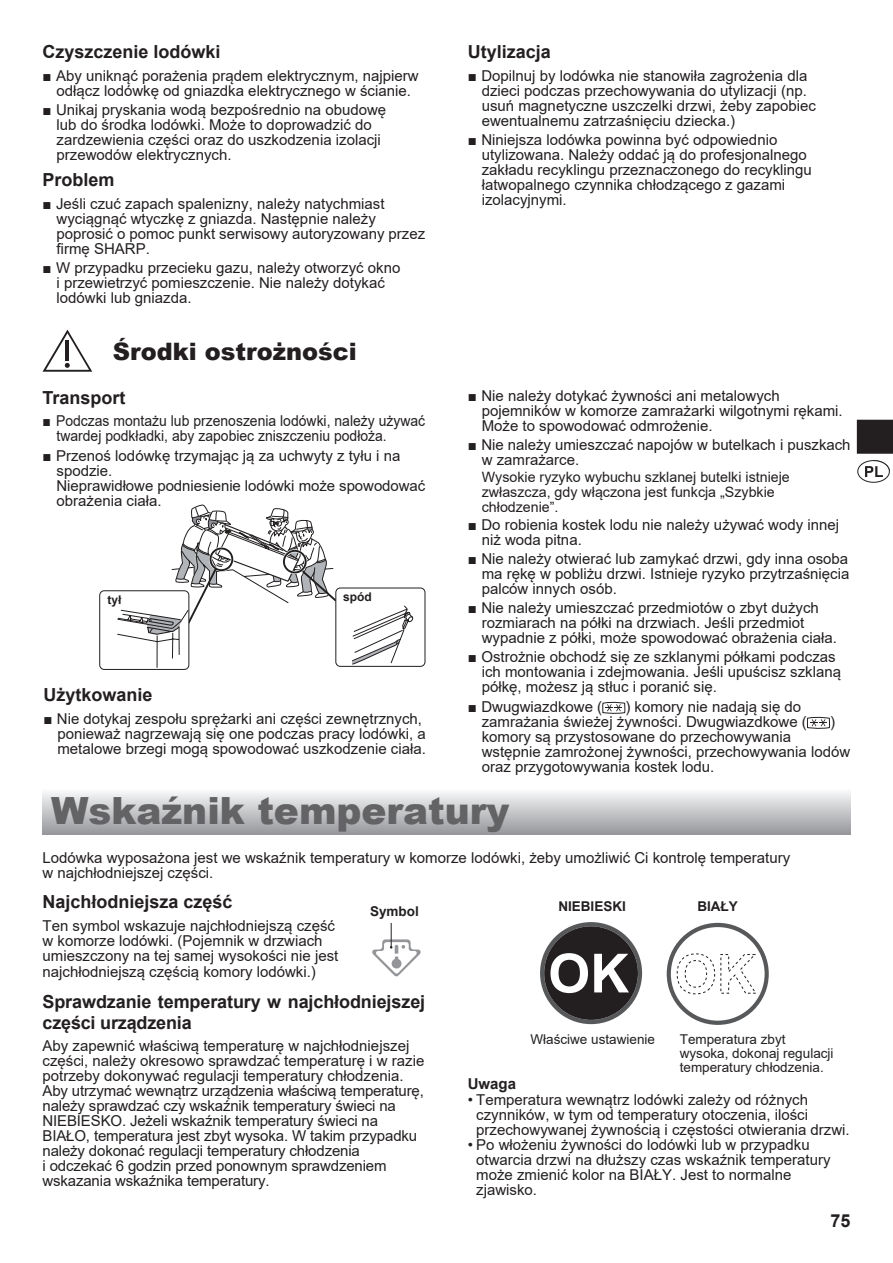
<style>
.page{position:relative;width:893px;height:1263px;background:#fff}
.page>*{position:absolute;margin:0;border:0;box-sizing:border-box;transform-origin:0 0}
.t1{font:900 37.5px "Arial";color:#636366}
.t2{font:900 24px "Arial";color:#231f20}
.t3{font:700 18px/21px "Arial";color:#231f20}
.t4{font:15px/15px "Arial";color:#231f20}
.t5{font:15px/15px "Arial";color:#231f20;scale:.93 1}
.t6{font:700 15px "Arial";color:#231f20}
.t7{font:14.25px/15px "Arial";color:#231f20}
.t8{font:13.5px/14.2px "Arial";color:#231f20}
.t9{font:700 13.5px "Arial";color:#231f20}
.t10{font:700 12px "Arial";color:#231f20}
.s1{font-weight:700}
</style>
<div class="page">
<svg style="left:857px;top:420px;width:36px;height:34px"></svg>
<div style="left:857px;top:460px;width:33px;height:23px;border:1px solid #231f20;border-radius:50%"></div>
<svg style="left:865px;top:460px;width:25px;height:17px"></svg>
<svg style="left:43px;top:330px;width:49px;height:42px"></svg>
<hr style="left:66px;top:340px;width:3px;height:20px;background:#231f20">
<div style="left:336px;top:588px;width:89px;height:79px;border:1px solid #221f1f;border-radius:5px"></div>
<svg style="left:352px;top:605px;width:61px;height:60px"></svg>
<div style="left:99px;top:590px;width:90px;height:80px;border:1px solid #221f1f;border-radius:5px"></div>
<svg style="left:117px;top:505px;width:222px;height:163px"></svg>
<svg style="left:372px;top:923px;width:49px;height:53px"></svg>
<svg style="left:540px;top:922px;width:102px;height:102px"></svg>
<svg style="left:667px;top:923px;width:102px;height:102px"></svg>
<svg style="left:602px;top:701px;width:24px;height:13px"></svg>
<svg style="left:806px;top:716px;width:24px;height:13px"></svg>
<div style="left:43px;top:788px;width:807px;height:46px;background:linear-gradient(to bottom,#fcfdfd,#989a9e)"></div>
<p class="t3" style="left:43px;top:41px;width:180px">Czyszczenie lodówki</p>
<p class="t4" style="left:43px;top:68px;width:378px;text-align:center"><span class="s1">■</span> Aby uniknąć porażenia prądem elektrycznym, najpierw odłącz lodówkę od gniazdka elektrycznego w ścianie.</p>
<p class="t4" style="left:57px;top:102px;width:331px;text-indent:-14px"><span class="s1">■</span> Unikaj pryskania wodą bezpośrednio na obudowę lub do środka lodówki. Może to doprowadzić do zardzewienia części oraz do uszkodzenia izolacji przewodów elektrycznych.</p>
<p class="t3" style="left:43px;top:169px;width:74px">Problem</p>
<p class="t4" style="left:57px;top:196px;width:370px;text-indent:-14px"><span class="s1">■</span> Jeśli czuć zapach spalenizny, należy natychmiast wyciągnąć wtyczkę z gniazda. Następnie należy poprosić o pomoc punkt serwisowy autoryzowany przez firmę SHARP.</p>
<p class="t4" style="left:57px;top:260px;width:345px;text-indent:-14px"><span class="s1">■</span> W przypadku przecieku gazu, należy otworzyć okno i przewietrzyć pomieszczenie. Nie należy dotykać lodówki lub gniazda.</p>
<p class="t2" style="left:113px;top:334px;width:246px">Środki ostrożności</p>
<p class="t3" style="left:468px;top:41px;width:85px">Utylizacja</p>
<p class="t4" style="left:482px;top:68px;width:336px;text-indent:-14px"><span class="s1">■</span> Dopilnuj by lodówka nie stanowiła zagrożenia dla dzieci podczas przechowywania do utylizacji (np. usuń magnetyczne uszczelki drzwi, żeby zapobiec ewentualnemu zatrzaśnięciu dziecka.)</p>
<p class="t4" style="left:482px;top:132px;width:332px;text-indent:-14px"><span class="s1">■</span> Niniejsza lodówka powinna być odpowiednio utylizowana. Należy oddać ją do profesjonalnego zakładu recyklingu przeznaczonego do recyklingu łatwopalnego czynnika chłodzącego z gazami izolacyjnymi.</p>
<p class="t4" style="left:482px;top:388px;width:362px;text-indent:-14px"><span class="s1">■</span> Nie należy dotykać żywności ani metalowych pojemników w komorze zamrażarki wilgotnymi rękami.<br>Może to spowodować odmrożenie.</p>
<p class="t4" style="left:482px;top:437px;width:370px;text-indent:-14px"><span class="s1">■</span> Nie należy umieszczać napojów w butelkach i puszkach w zamrażarce.</p>
<p class="t7" style="left:482px;top:469px;width:310px">Wysokie ryzyko wybuchu szklanej butelki istnieje zwłaszcza, gdy włączona jest funkcja „Szybkie chłodzenie”.</p>
<p class="t4" style="left:482px;top:517px;width:359px;text-indent:-14px"><span class="s1">■</span> Do robienia kostek lodu nie należy używać wody innej niż woda pitna.</p>
<p class="t4" style="left:482px;top:551px;width:369px;text-align:justify;text-indent:-14px"><span class="s1">■</span> Nie należy otwierać lub zamykać drzwi, gdy inna osoba ma rękę w pobliżu drzwi. Istnieje ryzyko przytrzaśnięcia palców innych osób.</p>
<p class="t4" style="left:482px;top:600px;width:357px;text-indent:-14px"><span class="s1">■</span> Nie należy umieszczać przedmiotów o zbyt dużych rozmiarach na półki na drzwiach. Jeśli przedmiot wypadnie z półki, może spowodować obrażenia ciała.</p>
<p class="t4" style="left:482px;top:649px;width:361px;text-indent:-14px"><span class="s1">■</span> Ostrożnie obchodź się ze szklanymi półkami podczas ich montowania i zdejmowania. Jeśli upuścisz szklaną półkę, możesz ją stłuc i poranić się.</p>
<p class="t4" style="left:468px;top:699px;width:136px"><span class="s1">■</span> Dwugwiazdkowe (</p>
<p class="t3" style="left:43px;top:387px;width:85px">Transport</p>
<p class="t5" style="left:57px;top:413px;width:398px;text-indent:-14px"><span class="s1">■</span> Podczas montażu lub przenoszenia lodówki, należy używać twardej podkładki, aby zapobiec zniszczeniu podłoża.</p>
<p class="t4" style="left:57px;top:448px;width:370px;text-indent:-14px"><span class="s1">■</span> Przenoś lodówkę trzymając ją za uchwyty z tyłu i na spodzie.<br>Nieprawidłowe podniesienie lodówki może spowodować obrażenia ciała.</p>
<p class="t10" style="left:107px;top:591px;width:16px">tył</p>
<p class="t10" style="left:343px;top:588px;width:30px">spód</p>
<p class="t3" style="left:43px;top:684px;width:111px">Użytkowanie</p>
<p class="t4" style="left:57px;top:711px;width:370px;text-indent:-14px"><span class="s1">■</span> Nie dotykaj zespołu sprężarki ani części zewnętrznych, ponieważ nagrzewają się one podczas pracy lodówki, a metalowe brzegi mogą spowodować uszkodzenie ciała.</p>
<p class="t1" style="left:51px;top:783px;width:460px">Wskaźnik temperatury</p>
<p class="t4" style="left:43px;top:850px;width:749px">Lodówka wyposażona jest we wskaźnik temperatury w komorze lodówki, żeby umożliwić Ci kontrolę temperatury w najchłodniejszej części.</p>
<p class="t3" style="left:43px;top:891px;width:192px">Najchłodniejsza część</p>
<p class="t4" style="left:43px;top:918px;width:297px">Ten symbol wskazuje najchłodniejszą część w komorze lodówki. (Pojemnik w drzwiach umieszczony na tej samej wysokości nie jest</p>
<p class="t4" style="left:43px;top:964px;width:275px">najchłodniejszą częścią komory lodówki.)</p>
<p class="t3" style="left:43px;top:991px;width:384px">Sprawdzanie temperatury w najchłodniejszej części urządzenia</p>
<p class="t4" style="left:43px;top:1038px;width:383px">Aby zapewnić właściwą temperaturę w najchłodniejszej części, należy okresowo sprawdzać temperaturę i w razie potrzeby dokonywać regulacji temperatury chłodzenia.<br>Aby utrzymać wewnątrz urządzenia właściwą temperaturę, należy sprawdzać czy wskaźnik temperatury świeci na NIEBIESKO. Jeżeli wskaźnik temperatury świeci na BIAŁO, temperatura jest zbyt wysoka. W takim przypadku należy dokonać regulacji temperatury chłodzenia<br>i odczekać 6 godzin przed ponownym sprawdzeniem wskazania wskaźnika temperatury.</p>
<p class="t4" style="left:482px;top:699px;width:327px;text-indent:144px">) komory nie nadają się do zamrażania świeżej żywności. Dwugwiazdkowe (</p>
<p class="t4" style="left:830px;top:714px;width:6px">)</p>
<p class="t4" style="left:482px;top:729px;width:370px">komory są przystosowane do przechowywania wstępnie zamrożonej żywności, przechowywania lodów oraz przygotowywania kostek lodu.</p>
<p class="t9" style="left:558px;top:897px;width:69px">NIEBIESKI</p>
<p class="t9" style="left:697px;top:897px;width:42px">BIAŁY</p>
<p class="t9" style="left:370px;top:902px;width:50px">Symbol</p>
<p class="t8" style="left:530px;top:1032px;width:126px">Właściwe ustawienie</p>
<p class="t8" style="left:680px;top:1032px;width:155px">Temperatura zbyt wysoka, dokonaj regulacji temperatury chłodzenia.</p>
<p class="t6" style="left:468px;top:1073px;width:50px">Uwaga</p>
<p class="t4" style="left:476px;top:1092px;width:375px;text-indent:-9px">• Temperatura wewnątrz lodówki zależy od różnych czynników, w tym od temperatury otoczenia, ilości przechowywanej żywnością i częstości otwierania drzwi.</p>
<p class="t4" style="left:476px;top:1137px;width:356px;text-indent:-9px">• Po włożeniu żywności do lodówki lub w przypadku otwarcia drzwi na dłuższy czas wskaźnik temperatury może zmienić kolor na BIAŁY. Jest to normalne zjawisko.</p>
<p class="t3" style="left:830px;top:1211px;width:22px">75</p>
</div>
